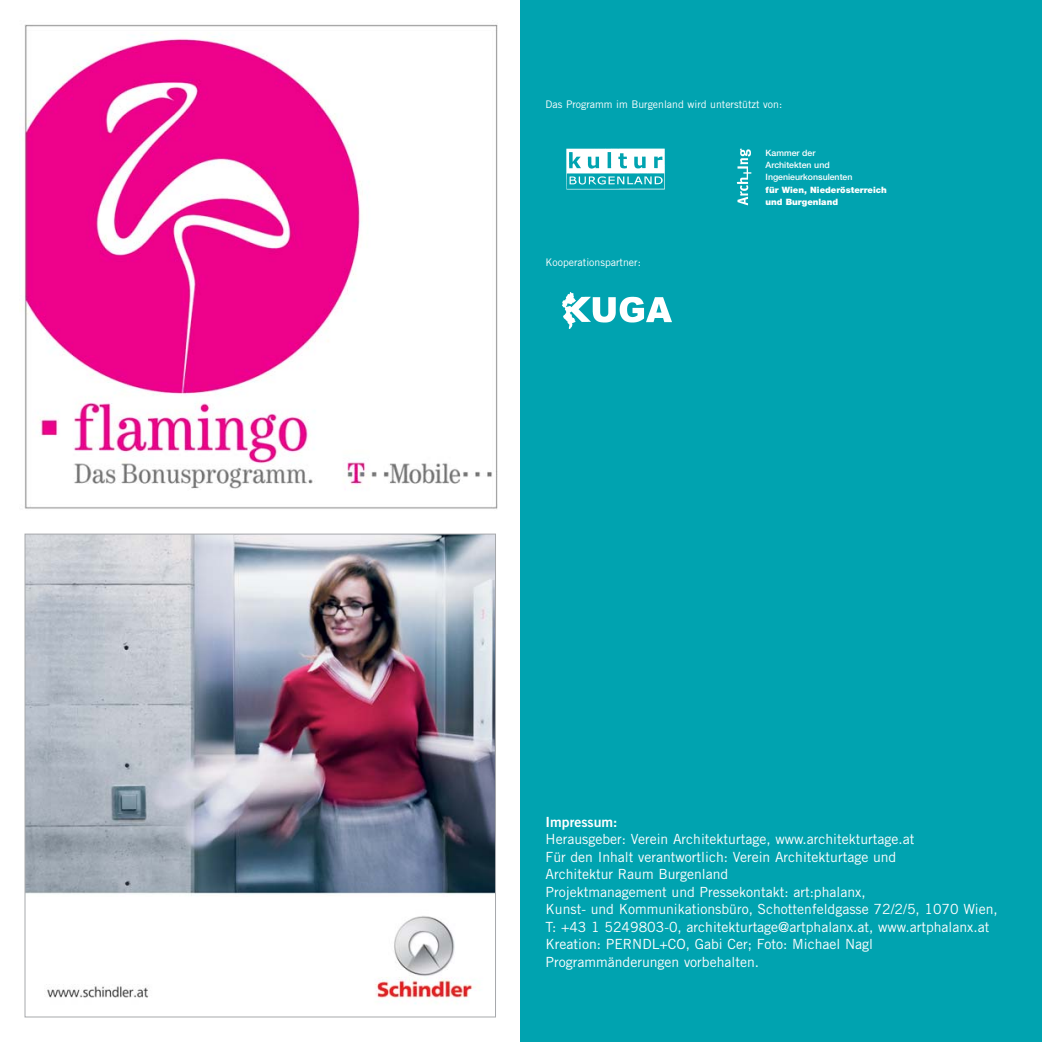
<style>
.page{position:relative;width:1042px;height:1042px;background:#fff}
.page>*{position:absolute;margin:0;border:0;box-sizing:border-box;transform-origin:0 0}
.t1{font:14px/17.5px "Trade Gothic";color:#fff}
.t2{font:14px "Trade Gothic Bold Two";color:#fff}
.t3{font:10.5px "Trade Gothic";color:#fff}
.t4{font:500 8.75px/12.2px "Helvetica Neue";color:#fff}
.t5{font:900 8.75px/12.2px "Helvetica Neue";color:#fff}
</style>
<div class="page">
<div style="left:521px;top:0;width:520px;height:1042px;background:#00a3b0"></div>
<img style="left:566px;top:148px;width:99px;height:42px">
<img style="left:562px;top:292px;width:109px;height:37px">
<img style="left:736px;top:148px;width:15px;height:58px">
<img style="left:24px;top:24px;width:474px;height:485px">
<img style="left:27px;top:536px;width:467px;height:468px">
<p class="t3" style="left:545px;top:101px;width:238px">Das Programm im Burgenland wird unterstützt von:</p>
<p class="t3" style="left:545px;top:258px;width:97px">Kooperationspartner:</p>
<p class="t4" style="left:765px;top:147px;width:88px">Kammer der<br>Architekten und<br>Ingenieurkonsulenten</p>
<p class="t5" style="left:765px;top:184px;width:123px">für Wien, Niederösterreich und Burgenland</p>
<p class="t2" style="left:545px;top:816px;width:73px">Impressum:</p>
<p class="t1" style="left:545px;top:831px;width:454px">Herausgeber: Verein Architekturtage, www.architekturtage.at<br>Für den Inhalt verantwortlich: Verein Architekturtage und<br>Architektur Raum Burgenland<br>Projektmanagement und Pressekontakt: art:phalanx,<br>Kunst- und Kommunikationsbüro, Schottenfeldgasse 72/2/5, 1070 Wien, T: +43 1 5249803-0, architekturtage@artphalanx.at, www.artphalanx.at Kreation: PERNDL+CO, Gabi Cer; Foto: Michael Nagl Programmänderungen vorbehalten.</p>
</div>
